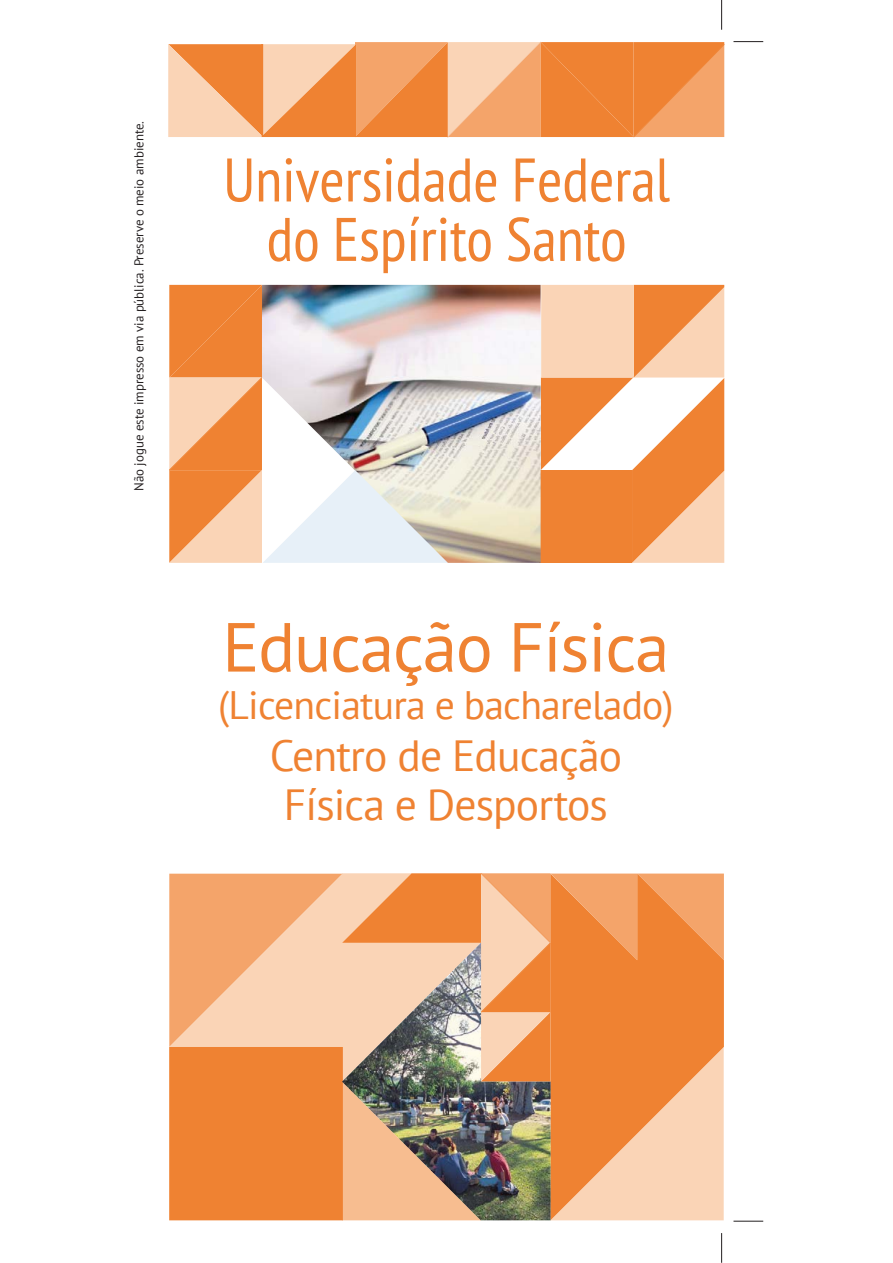
<style>
.page{position:relative;width:893px;height:1263px;background:#fff}
.page>*{position:absolute;margin:0;border:0;box-sizing:border-box;transform-origin:0 0}
.t1{font:69.3px "PT Sans";letter-spacing:-.02em;color:#ef8232}
.t2{font:condensed 61.35px/59.4px "PT Sans";color:#ef8232;text-align:center}
.t3{font:43.5px/49.5px "PT Sans";letter-spacing:-.02em;color:#ef8232;text-align:center}
.t4{font:39.6px "PT Sans";letter-spacing:-.02em;color:#ef8232}
.t5{font:12.9px "PT Sans";color:#231f20}
</style>
<div class="page">
<svg style="left:169px;top:285px;width:93px;height:278px;background:#f29e5f"></svg>
<svg style="left:169px;top:873px;width:555px;height:347px;background:#f29d5f"></svg>
<svg style="left:541px;top:285px;width:183px;height:278px"></svg>
<img style="left:342px;top:943px;width:208px;height:277px">
<img style="left:262px;top:285px;width:279px;height:278px">
<svg style="left:168px;top:42px;width:556px;height:95px;background:#f39f62"></svg>
<hr style="left:733px;top:41px;width:30px;height:1px;background:#231f20">
<hr style="left:733px;top:1221px;width:30px;height:1px;background:#231f20">
<hr style="left:721px;top:0;width:1px;height:30px;background:#231f20">
<hr style="left:721px;top:1233px;width:1px;height:30px;background:#231f20">
<p class="t5" style="left:135px;top:491px;width:372px;rotate:-90deg">Não jogue este impresso em via pública. Preserve o meio ambiente.</p>
<h2 class="t2" style="left:223px;top:156px;width:448px">Universidade Federal do Espírito Santo</h2>
<h1 class="t1" style="left:222px;top:623px;width:449px">Educação Física</h1>
<h3 class="t4" style="left:218px;top:691px;width:457px">(Licenciatura e bacharelado)</h3>
<h3 class="t3" style="left:270px;top:735px;width:354px">Centro de Educação<br>Física e Desportos</h3>
</div>
